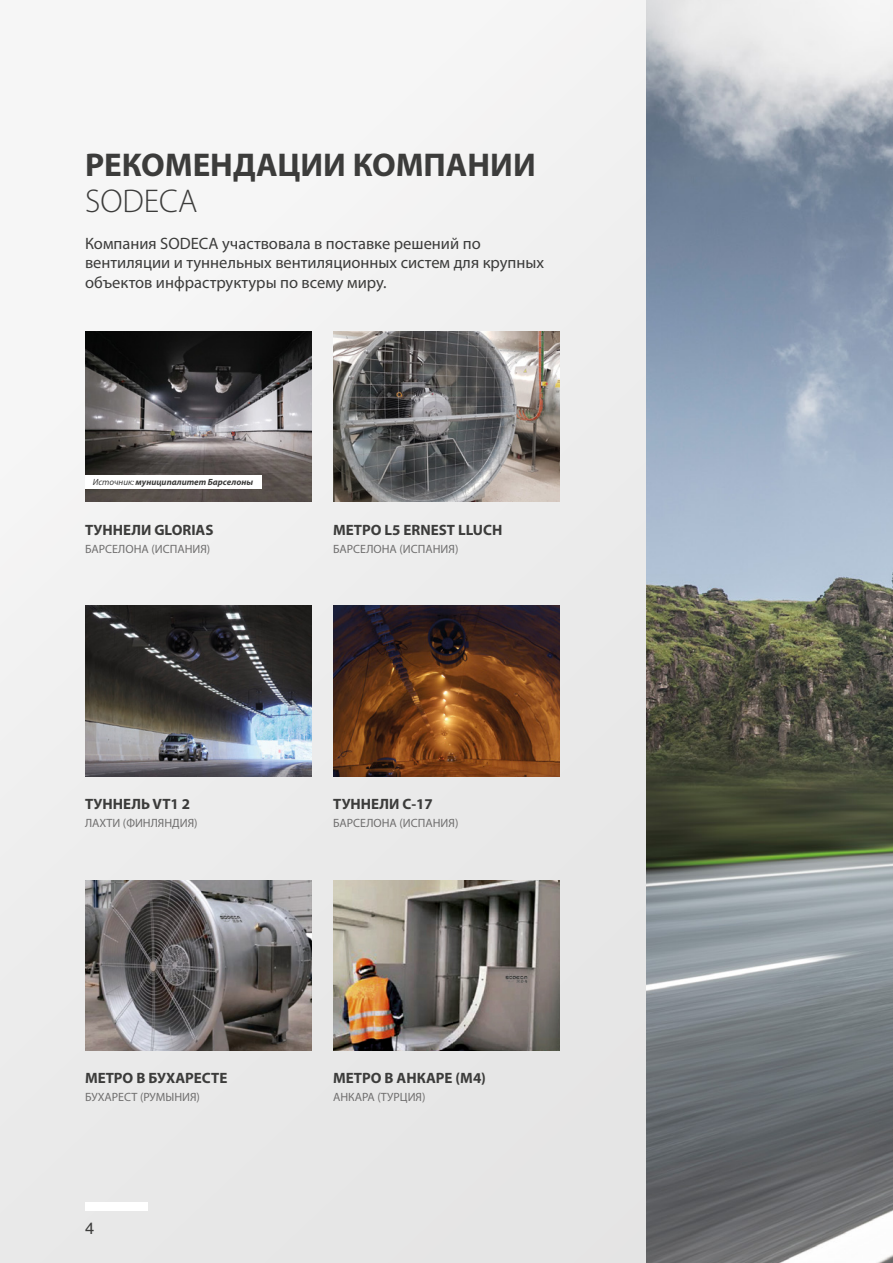
<style>
.page{position:relative;width:893px;height:1263px;background:#fff}
.page>*{position:absolute;margin:0;border:0;box-sizing:border-box;transform-origin:0 0}
.t1{font:700 33px "Myriad Pro";color:#3c3c3b}
.t2{font:300 33px "Myriad Pro";color:#3c3c3b}
.t3{font:16.5px/19.8px "Myriad Pro";color:#3c3c3b}
.t4{font:16.5px "Helvetica";color:#3c3c3b}
.t5{font:700 15px "Myriad Pro";color:#3c3c3b}
.t6{font:12px "Myriad Pro";color:#706f6f}
.t7{font:italic 700 9px "Myriad Pro";color:#3c3c3b}
.s1{font-weight:400}
</style>
<div class="page">
<div style="left:0;top:0;width:646px;height:1263px;background:#eee"></div>
<img style="left:85px;top:332px;width:227px;height:170px">
<div style="left:85px;top:476px;width:176px;height:13px;background:#fff"></div>
<img style="left:85px;top:606px;width:227px;height:170px">
<img style="left:85px;top:880px;width:227px;height:170px">
<img style="left:333px;top:332px;width:227px;height:170px">
<img style="left:333px;top:606px;width:227px;height:170px">
<img style="left:333px;top:880px;width:227px;height:170px">
<img style="left:646px;top:0;width:247px;height:1263px">
<div style="left:85px;top:1202px;width:62px;height:8px;background:#fff"></div>
<h1 class="t1" style="left:85px;top:143px;width:452px">РЕКОМЕНДАЦИИ КОМПАНИИ</h1>
<h1 class="t2" style="left:85px;top:183px;width:114px">SODECA</h1>
<p class="t3" style="left:85px;top:233px;width:461px">Компания SODECA участвовала в поставке решений по вентиляции и туннельных вентиляционных систем для крупных объектов инфраструктуры по всему миру.</p>
<p class="t7" style="left:93px;top:476px;width:162px"><span class="s1">Источник:</span> муниципалитет Барселоны</p>
<p class="t5" style="left:85px;top:520px;width:130px">ТУННЕЛИ GLORIAS</p>
<p class="t6" style="left:85px;top:541px;width:127px">БАРСЕЛОНА (ИСПАНИЯ)</p>
<p class="t5" style="left:333px;top:520px;width:171px">МЕТРО L5 ERNEST LLUCH</p>
<p class="t6" style="left:333px;top:541px;width:127px">БАРСЕЛОНА (ИСПАНИЯ)</p>
<p class="t5" style="left:85px;top:794px;width:107px">ТУННЕЛЬ VT1 2</p>
<p class="t6" style="left:85px;top:816px;width:114px">ЛАХТИ (ФИНЛЯНДИЯ)</p>
<p class="t5" style="left:85px;top:1068px;width:144px">МЕТРО В БУХАРЕСТЕ</p>
<p class="t6" style="left:85px;top:1090px;width:116px">БУХАРЕСТ (РУМЫНИЯ)</p>
<p class="t4" style="left:85px;top:1215px;width:11px">4</p>
<p class="t5" style="left:333px;top:794px;width:101px">ТУННЕЛИ C-17</p>
<p class="t6" style="left:333px;top:816px;width:127px">БАРСЕЛОНА (ИСПАНИЯ)</p>
<p class="t5" style="left:333px;top:1068px;width:154px">МЕТРО В АНКАРЕ (M4)</p>
<p class="t6" style="left:333px;top:1090px;width:94px">АНКАРА (ТУРЦИЯ)</p>
</div>
